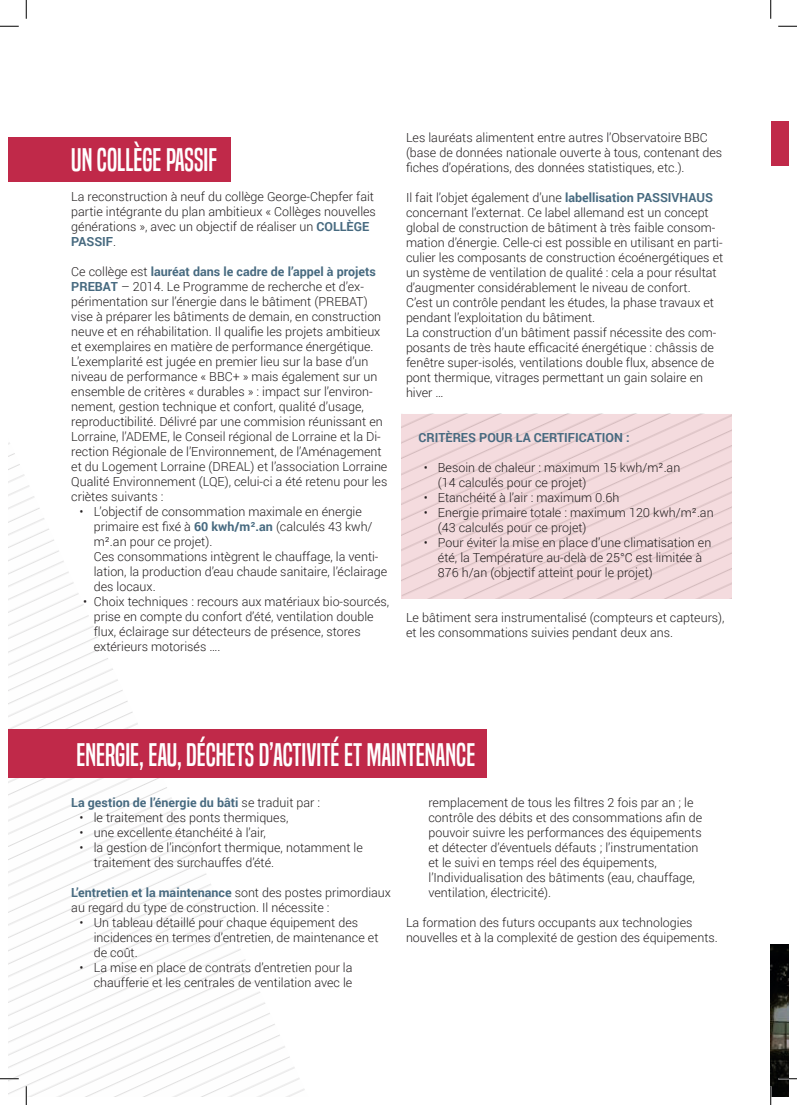
<style>
.page{position:relative;width:797px;height:1105px;background:#fff}
.page>*{position:absolute;margin:0;border:0;box-sizing:border-box;transform-origin:0 0}
.t1{font:30.5px "Built Titling Rg";color:#fff}
.t2{font:300 12.5px/15px "Roboto";color:#231f20}
.t3{font:700 12.5px "Roboto";color:#476a80}
.s1{font-weight:700;color:#476a80}
.s2{font-weight:300;color:#231f20}
</style>
<div class="page">
<div style="left:770px;top:121px;width:18px;height:44px;background:#c02949"></div>
<img style="left:9px;top:442px;width:306px;height:654px">
<div style="left:9px;top:730px;width:478px;height:48px;background:#c02949"></div>
<img style="left:401px;top:414px;width:330px;height:184px">
<div style="left:9px;top:137px;width:222px;height:44px;background:#c02949"></div>
<img style="left:770px;top:944px;width:18px;height:152px">
<svg style="left:0;top:25px;width:19px;height:2px"></svg>
<svg style="left:778px;top:25px;width:19px;height:2px"></svg>
<svg style="left:0;top:1078px;width:19px;height:1px"></svg>
<svg style="left:778px;top:1078px;width:19px;height:1px"></svg>
<svg style="left:25px;top:0;width:2px;height:19px"></svg>
<svg style="left:25px;top:1086px;width:2px;height:19px"></svg>
<svg style="left:770px;top:0;width:1px;height:19px"></svg>
<svg style="left:770px;top:1086px;width:1px;height:19px"></svg>
<h1 class="t1" style="left:71px;top:142px;width:147px">UN COLLÈGE PASSIF</h1>
<p class="t2" style="left:71px;top:189px;width:306px">La reconstruction à neuf du collège George-Chepfer fait partie intégrante du plan ambitieux « Collèges nouvelles générations », avec un objectif de réaliser un <span class="s1">COLLÈGE PASSIF</span>.</p>
<p class="t2" style="left:71px;top:264px;width:317px">Ce collège est <span class="s1">lauréat dans le cadre de l’appel à projets PREBAT</span> – 2014. Le Programme de recherche et d’ex&shy;périmentation sur l’énergie dans le bâtiment (PREBAT) vise à préparer les bâtiments de demain, en construction neuve et en réhabilitation. Il qualifie les projets ambitieux et exemplaires en matière de performance énergétique.<br>L’exemplarité est jugée en premier lieu sur la base d’un niveau de performance « BBC+ » mais également sur un ensemble de critères « durables » : impact sur l’environ&shy;nement, gestion technique et confort, qualité d’usage, reproductibilité. Délivré par une commision réunissant en Lorraine, l’ADEME, le Conseil régional de Lorraine et la Di&shy;rection Régionale de l’Environnement, de l’Aménagement et du Logement Lorraine (DREAL) et l’association Lorraine Qualité Environnement (LQE), celui-ci a été retenu pour les criètes suivants :</p>
<p class="t2" style="left:94px;top:504px;width:295px;text-indent:-14px">• L’objectif de consommation maximale en énergie primaire est fixé à <span class="s1">60 kwh/m².an</span> (calculés 43 kwh/ m².an pour ce projet).<br>Ces consommations intègrent le chauffage, la venti&shy;lation, la production d’eau chaude sanitaire, l’éclairage des locaux.</p>
<p class="t2" style="left:94px;top:594px;width:297px;text-indent:-11px">• Choix techniques : recours aux matériaux bio-sourcés, prise en compte du confort d’été, ventilation double flux, éclairage sur détecteurs de présence, stores extérieurs motorisés ….</p>
<p class="t2" style="left:406px;top:130px;width:318px">Les lauréats alimentent entre autres l’Observatoire BBC (base de données nationale ouverte à tous, contenant des fiches d’opérations, des données statistiques, etc.).</p>
<p class="t2" style="left:406px;top:190px;width:319px">Il fait l’objet également d’une <span class="s1">labellisation PASSIVHAUS </span>concernant l’externat. Ce label allemand est un concept global de construction de bâtiment à très faible consom&shy;mation d’énergie. Celle-ci est possible en utilisant en parti&shy;culier les composants de construction écoénergétiques et un système de ventilation de qualité : cela a pour résultat d’augmenter considérablement le niveau de confort.<br>C’est un contrôle pendant les études, la phase travaux et pendant l’exploitation du bâtiment.<br>La construction d’un bâtiment passif nécessite des com&shy;posants de très haute efficacité énergétique : châssis de fenêtre super-isolés, ventilations double flux, absence de pont thermique, vitrages permettant un gain solaire en hiver …</p>
<p class="t3" style="left:418px;top:429px;width:213px">CRITÈRES POUR LA CERTIFICATION :</p>
<p class="t2" style="left:438px;top:460px;width:244px;text-indent:-14px">• Besoin de chaleur : maximum 15 kwh/m².an (14 calculés pour ce projet)</p>
<p class="t2" style="left:424px;top:490px;width:197px">• Etanchéité à l’air : maximum 0.6h</p>
<p class="t2" style="left:438px;top:505px;width:277px;text-indent:-14px">• Energie primaire totale : maximum 120 kwh/m².an (43 calculés pour ce projet)</p>
<p class="t2" style="left:438px;top:535px;width:275px;text-indent:-14px">• Pour éviter la mise en place d’une climatisation en été, la Température au-delà de 25°C est limitée à<br>876 h/an (objectif atteint pour le projet)</p>
<p class="t2" style="left:406px;top:610px;width:320px">Le bâtiment sera instrumentalisé (compteurs et capteurs), et les consommations suivies pendant deux ans.</p>
<h1 class="t1" style="left:76px;top:737px;width:400px">ENERGIE, EAU, DÉCHETS D’ACTIVITÉ ET MAINTENANCE</h1>
<p class="t3" style="left:71px;top:794px;width:250px">La gestion de l’énergie du bâti <span class="s2">se traduit par :</span></p>
<p class="t2" style="left:80px;top:810px;width:210px">• le traitement des ponts thermiques,</p>
<p class="t2" style="left:80px;top:825px;width:188px">• une excellente étanchéité à l’air,</p>
<p class="t2" style="left:94px;top:840px;width:271px;text-indent:-14px">• la gestion de l’inconfort thermique, notamment le traitement des surchauffes d’été.</p>
<p class="t2" style="left:71px;top:885px;width:321px"><span class="s1">L’entretien et la maintenance</span> sont des postes primordiaux au regard du type de construction. Il nécessite :</p>
<p class="t2" style="left:94px;top:915px;width:286px;text-indent:-14px">• Un tableau détaillé pour chaque équipement des incidences en termes d’entretien, de maintenance et de coût.</p>
<p class="t2" style="left:80px;top:960px;width:274px;text-align:right">• La mise en place de contrats d’entretien pour la chaufferie et les centrales de ventilation avec le</p>
<p class="t2" style="left:428px;top:795px;width:275px">remplacement de tous les filtres 2 fois par an ; le contrôle des débits et des consommations afin de pouvoir suivre les performances des équipements et détecter d’éventuels défauts ; l’instrumentation et le suivi en temps réel des équipements, l’Individualisation des bâtiments (eau, chauffage, ventilation, électricité).</p>
<p class="t2" style="left:406px;top:915px;width:313px">La formation des futurs occupants aux technologies nouvelles et à la complexité de gestion des équipements.</p>
</div>
